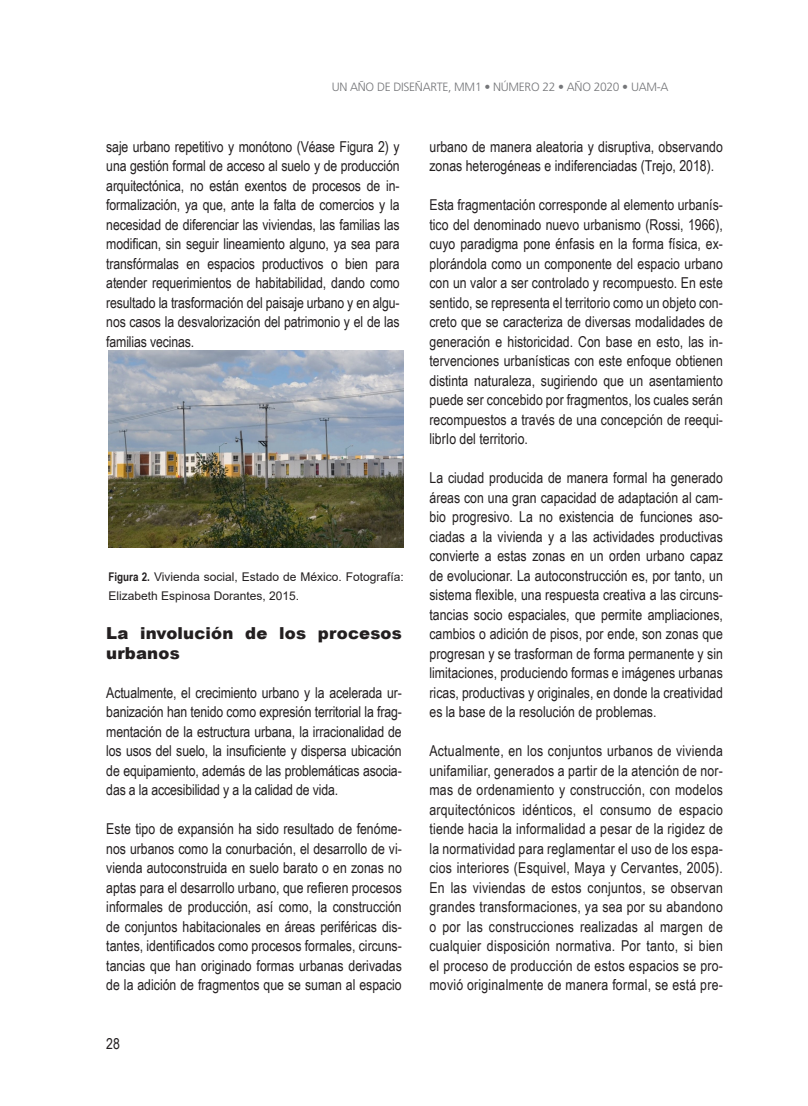
<style>
.page{position:relative;width:808px;height:1106px;background:#fff}
.page>*{position:absolute;margin:0;border:0;box-sizing:border-box;transform-origin:0 0}
.Subtítulos{font:900 16.5px/19.5px "Arial";letter-spacing:.01em;color:#231f20}
.Cuerpo{font:15px/19.5px "Arial Narrow";color:#231f20;text-align:justify}
.Subtítulos-2{font:15px/19.5px "Arial Narrow";letter-spacing:-.01em;color:#231f20;text-align:justify}
.fig{font:12px/19.5px "Arial";color:#231f20}
.t1{font:300 12px "Frutiger";letter-spacing:-.025em;color:#757679}
.s1{font-family:"Arial Narrow";font-weight:700}
</style>
<div class="page">
<img style="left:108px;top:350px;width:296px;height:197px">
<p class="t1" style="left:332px;top:81px;width:338px">UN AÑO DE DISEÑARTE, MM1 • NÚMERO 22 • AÑO 2020 • UAM-A</p>
<p class="Subtítulos-2" style="left:106px;top:136px;width:295px">saje urbano repetitivo y monótono (Véase Figura 2) y una gestión formal de acceso al suelo y de producción arquitectónica, no están exentos de procesos de in&shy;formalización, ya que, ante la falta de comercios y la necesidad de diferenciar las viviendas, las familias las modifican, sin seguir lineamiento alguno, ya sea para transfórmalas en espacios productivos o bien para atender requerimientos de habitabilidad, dando como resultado la trasformación del paisaje urbano y en algu&shy;nos casos la desvalorización del patrimonio y el de las familias vecinas.</p>
<p class="Cuerpo" style="left:429px;top:136px;width:295px">urbano de manera aleatoria y disruptiva, observando zonas heterogéneas e indiferenciadas (Trejo, 2018).</p>
<p class="Cuerpo" style="left:429px;top:194px;width:295px">Esta fragmentación corresponde al elemento urbanís&shy;tico del denominado nuevo urbanismo (Rossi, 1966), cuyo paradigma pone énfasis en la forma física, ex&shy;plorándola como un componente del espacio urbano con un valor a ser controlado y recompuesto. En este sentido, se representa el territorio como un objeto con&shy;creto que se caracteriza de diversas modalidades de generación e historicidad. Con base en esto, las in&shy;tervenciones urbanísticas con este enfoque obtienen distinta naturaleza, sugiriendo que un asentamiento puede ser concebido por fragmentos, los cuales serán recompuestos a través de una concepción de reequi&shy;librIo del territorio.</p>
<p class="Cuerpo" style="left:429px;top:467px;width:295px">La ciudad producida de manera formal ha generado áreas con una gran capacidad de adaptación al cam&shy;bio progresivo. La no existencia de funciones aso&shy;ciadas a la vivienda y a las actividades productivas convierte a estas zonas en un orden urbano capaz de evolucionar. La autoconstrucción es, por tanto, un sistema flexible, una respuesta creativa a las circuns&shy;tancias socio espaciales, que permite ampliaciones, cambios o adición de pisos, por ende, son zonas que progresan y se trasforman de forma permanente y sin limitaciones, produciendo formas e imágenes urbanas ricas, productivas y originales, en donde la creatividad es la base de la resolución de problemas.</p>
<p class="Cuerpo" style="left:429px;top:740px;width:295px">Actualmente, en los conjuntos urbanos de vivienda unifamiliar, generados a partir de la atención de nor&shy;mas de ordenamiento y construcción, con modelos arquitectónicos idénticos, el consumo de espacio tiende hacia la informalidad a pesar de la rigidez de la normatividad para reglamentar el uso de los espa&shy;cios interiores (Esquivel, Maya y Cervantes, 2005).<br>En las viviendas de estos conjuntos, se observan grandes transformaciones, ya sea por su abandono o por las construcciones realizadas al margen de cualquier disposición normativa. Por tanto, si bien el proceso de producción de estos espacios se pro&shy;movió originalmente de manera formal, se está pre-</p>
<p class="fig" style="left:108px;top:566px;width:297px"><span class="s1">Figura 2.</span> Vivienda social, Estado de México. Fotografía:<br>Elizabeth Espinosa Dorantes, 2015.</p>
<p class="Subtítulos" style="left:106px;top:623px;width:297px">La involución de los procesos urbanos</p>
<p class="Subtítulos-2" style="left:106px;top:682px;width:297px">Actualmente, el crecimiento urbano y la acelerada ur&shy;banización han tenido como expresión territorial la frag&shy;mentación de la estructura urbana, la irracionalidad de los usos del suelo, la insuficiente y dispersa ubicación de equipamiento, además de las problemáticas asocia&shy;das a la accesibilidad y a la calidad de vida.</p>
<p class="Cuerpo" style="left:106px;top:818px;width:297px">Este tipo de expansión ha sido resultado de fenóme&shy;nos urbanos como la conurbación, el desarrollo de vi&shy;vienda autoconstruida en suelo barato o en zonas no aptas para el desarrollo urbano, que refieren procesos informales de producción, así como, la construcción de conjuntos habitacionales en áreas periféricas dis&shy;tantes, identificados como procesos formales, circuns&shy;tancias que han originado formas urbanas derivadas de la adición de fragmentos que se suman al espacio</p>
<p class="Cuerpo" style="left:106px;top:1033px;width:15px">28</p>
</div>
